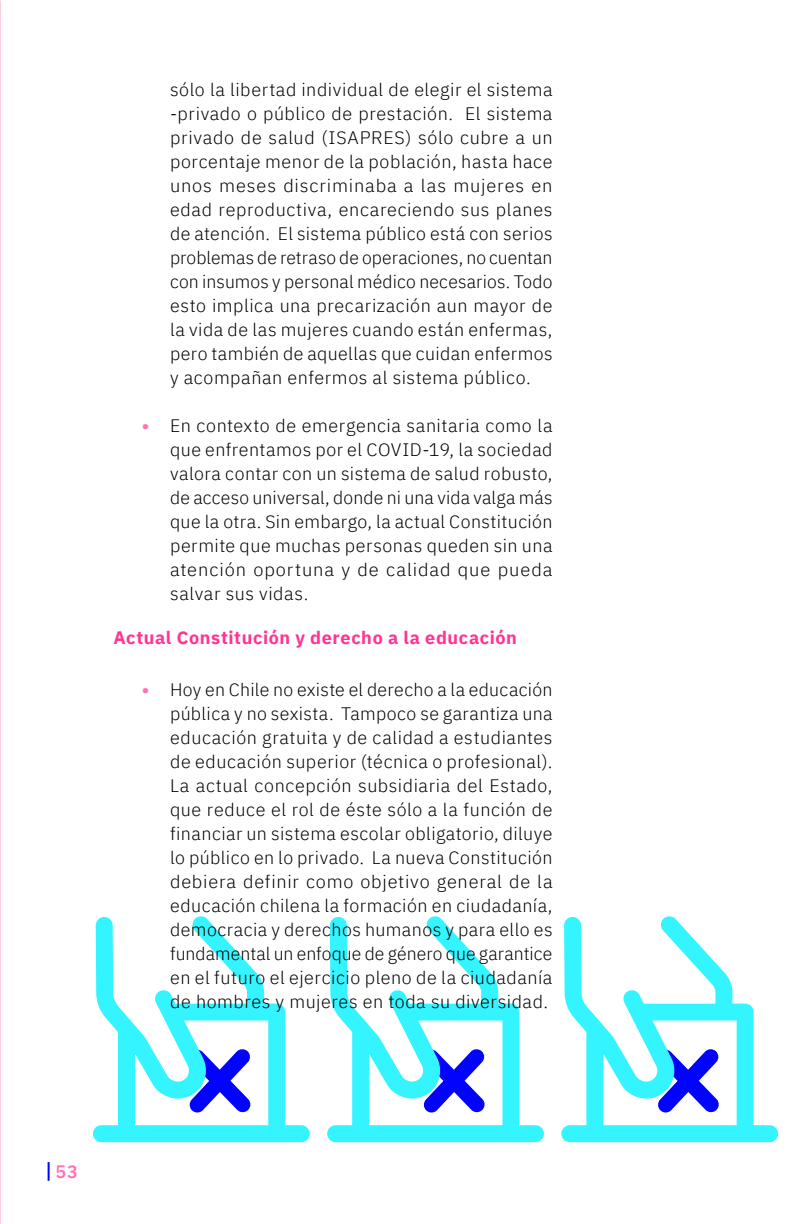
<style>
.page{position:relative;width:792px;height:1224px;background:#fff}
.page>*{position:absolute;margin:0;border:0;box-sizing:border-box;transform-origin:0 0}
.t1{font:300 18px/24px "IBM Plex Sans";letter-spacing:.03em;color:#000;text-align:justify}
.t2{font:700 18px "IBM Plex Sans";letter-spacing:.035em;color:#ff3493}
.t3{font:600 18px "IBM Plex Sans";color:#ff71b4}
.s1{font-weight:600;color:#ff71b4}
</style>
<div class="page">
<svg style="left:48px;top:1162px;width:2px;height:19px"></svg>
<svg style="left:93px;top:916px;width:217px;height:226px"></svg>
<svg style="left:327px;top:916px;width:217px;height:226px"></svg>
<svg style="left:561px;top:916px;width:217px;height:226px"></svg>
<p class="t1" style="left:170px;top:76px;width:384px">sólo la libertad individual de elegir el sistema -privado o público de prestación. El sistema privado de salud (ISAPRES) sólo cubre a un porcentaje menor de la población, hasta hace unos meses discriminaba a las mujeres en edad reproductiva, encareciendo sus planes de atención. El sistema público está con serios problemas de retraso de operaciones, no cuentan con insumos y personal médico necesarios. Todo esto implica una precarización aun mayor de la vida de las mujeres cuando están enfermas, pero también de aquellas que cuidan enfermos y acompañan enfermos al sistema público.</p>
<p class="t1" style="left:170px;top:412px;width:384px;text-indent:-28px"><span class="s1">•</span> En contexto de emergencia sanitaria como la que enfrentamos por el COVID-19, la sociedad valora contar con un sistema de salud robusto, de acceso universal, donde ni una vida valga más que la otra. Sin embargo, la actual Constitución permite que muchas personas queden sin una atención oportuna y de calidad que pueda salvar sus vidas.</p>
<p class="t2" style="left:113px;top:623px;width:405px">Actual Constitución y derecho a la educación</p>
<p class="t1" style="left:170px;top:676px;width:384px;text-indent:-28px"><span class="s1">•</span> Hoy en Chile no existe el derecho a la educación pública y no sexista. Tampoco se garantiza una educación gratuita y de calidad a estudiantes de educación superior (técnica o profesional).<br>La actual concepción subsidiaria del Estado, que reduce el rol de éste sólo a la función de financiar un sistema escolar obligatorio, diluye lo público en lo privado. La nueva Constitución debiera definir como objetivo general de la educación chilena la formación en ciudadanía, democracia y derechos humanos y para ello es fundamental un enfoque de género que garantice en el futuro el ejercicio pleno de la ciudadanía de hombres y mujeres en toda su diversidad.</p>
<p class="t3" style="left:56px;top:1158px;width:24px">53</p>
</div>
